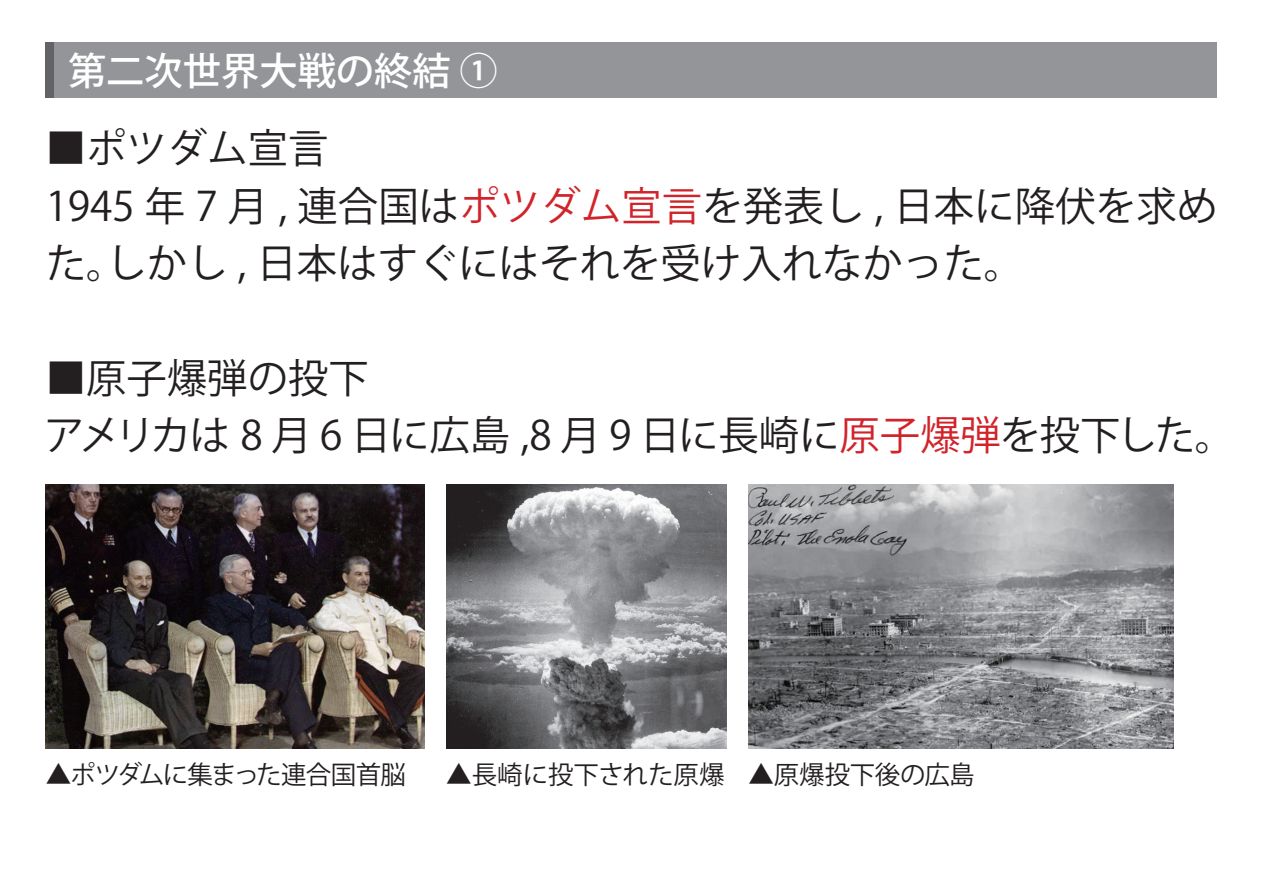
<style>
.page{position:relative;width:1263px;height:893px;background:#fff}
.page>*{position:absolute;margin:0;border:0;box-sizing:border-box;transform-origin:0 0}
.t1{font:40.35px/57.4px "Koz Go Pr 6 N";color:#231f20}
.t2{font:500 38.25px "Koz Go Pr 6 N";color:#fff}
.t3{font:25.5px "Koz Go Pr 6 N";letter-spacing:-.025em;color:#231f20}
.t4{font:25.5px "Koz Go Pr 6 N";color:#231f20}
.s1{color:#d1232a}
</style>
<div class="page">
<img style="left:46px;top:485px;width:378px;height:263px">
<img style="left:446px;top:485px;width:281px;height:263px">
<img style="left:748px;top:485px;width:426px;height:263px">
<div style="left:46px;top:43px;width:1171px;height:55px;background:#939598"></div>
<div style="left:46px;top:43px;width:8px;height:55px;background:#636366"></div>
<p class="t2" style="left:68px;top:49px;width:431px">第二次世界大戦の終結 ①</p>
<p class="t1" style="left:46px;top:120px;width:1173px">■ポツダム宣言<br>1945 年 7 月 , 連合国は<span class="s1">ポツダム宣言</span>を発表し , 日本に降伏を求めた。しかし , 日本はすぐにはそれを受け入れなかった。</p>
<p class="t1" style="left:44px;top:350px;width:1193px">■原子爆弾の投下<br>アメリカは 8 月 6 日に広島 ,8 月 9 日に長崎に<span class="s1">原子爆弾</span>を投下した。</p>
<p class="t3" style="left:46px;top:760px;width:362px">▲ポツダムに集まった連合国首脳</p>
<p class="t3" style="left:748px;top:760px;width:228px">▲原爆投下後の広島</p>
<p class="t4" style="left:446px;top:760px;width:280px">▲長崎に投下された原爆</p>
</div>
